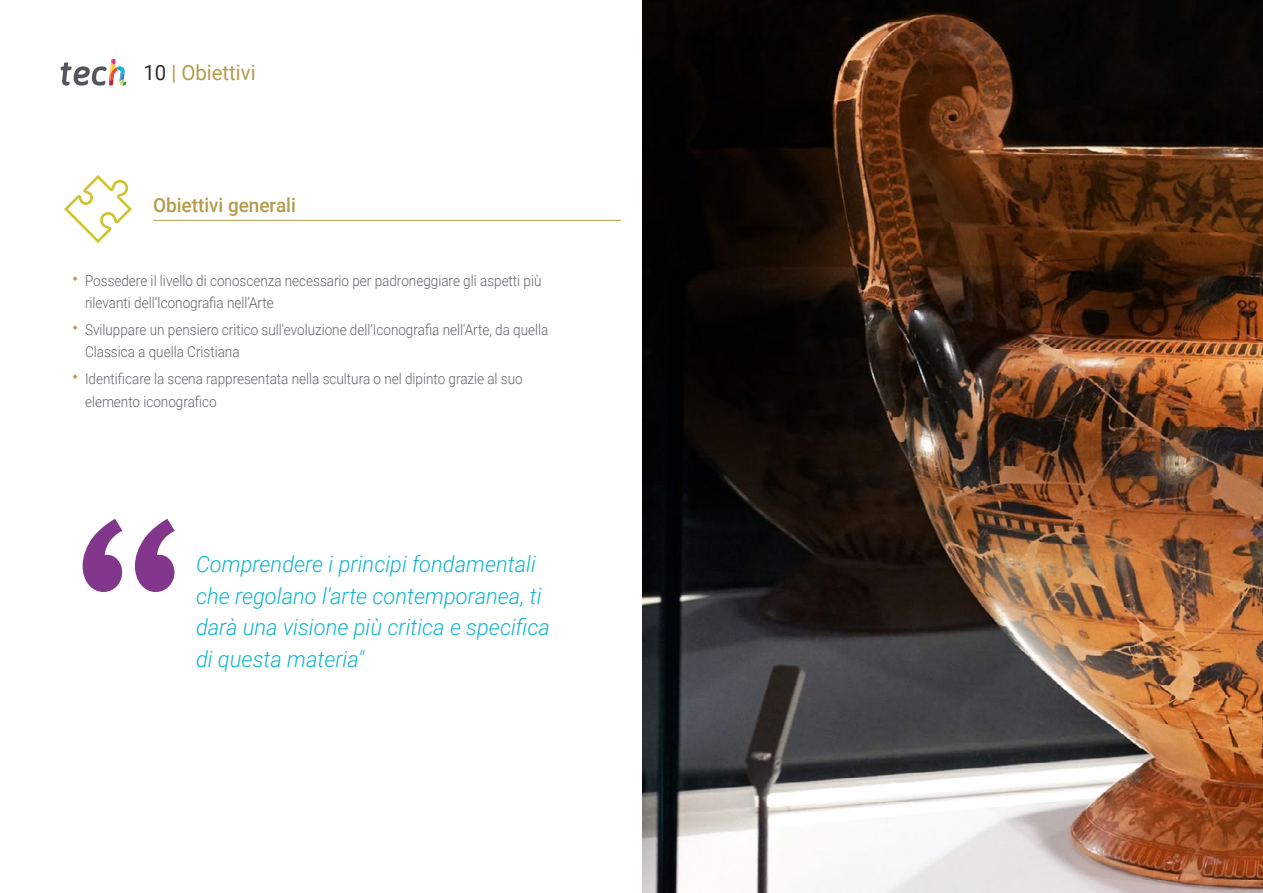
<style>
.page{position:relative;width:1263px;height:893px;background:#fff}
.page>*{position:absolute;margin:0;border:0;box-sizing:border-box;transform-origin:0 0}
.t1{font:italic 300 22.5px/31.5px "Roboto";color:#0fb6cf}
.t2{font:21px "Roboto";color:#b49c4b}
.t3{font:500 19.5px "Roboto";color:#b49c4b}
.t4{font:300 15px/22.5px "Roboto";color:#61646a;scale:.9 1}
.s1{color:#312e20}
</style>
<div class="page">
<hr style="left:153px;top:220px;width:468px;height:1px;background:#b49c4b">
<svg style="left:64px;top:175px;width:68px;height:68px"></svg>
<img style="left:642px;top:0;width:621px;height:893px">
<svg style="left:61px;top:59px;width:65px;height:27px"></svg>
<svg style="left:83px;top:519px;width:92px;height:73px"></svg>
<h2 class="t2" style="left:144px;top:57px;width:114px"><span class="s1">10</span> | Obiettivi</h2>
<h3 class="t3" style="left:153px;top:191px;width:144px">Obiettivi generali</h3>
<p class="t4" style="left:85px;top:268px;width:509px">Possedere il livello di conoscenza necessario per padroneggiare gli aspetti più rilevanti dell’Iconografia nell’Arte</p>
<p class="t4" style="left:85px;top:318px;width:516px">Sviluppare un pensiero critico sull'evoluzione dell’Iconografia nell'Arte, da quella<br>Classica a quella Cristiana</p>
<p class="t4" style="left:85px;top:367px;width:488px">Identificare la scena rappresentata nella scultura o nel dipinto grazie al suo elemento iconografico</p>
<h1 class="t1" style="left:196px;top:548px;width:355px">Comprendere i principi fondamentali che regolano l'arte contemporanea, ti darà una visione più critica e specifica di questa materia"</h1>
</div>
